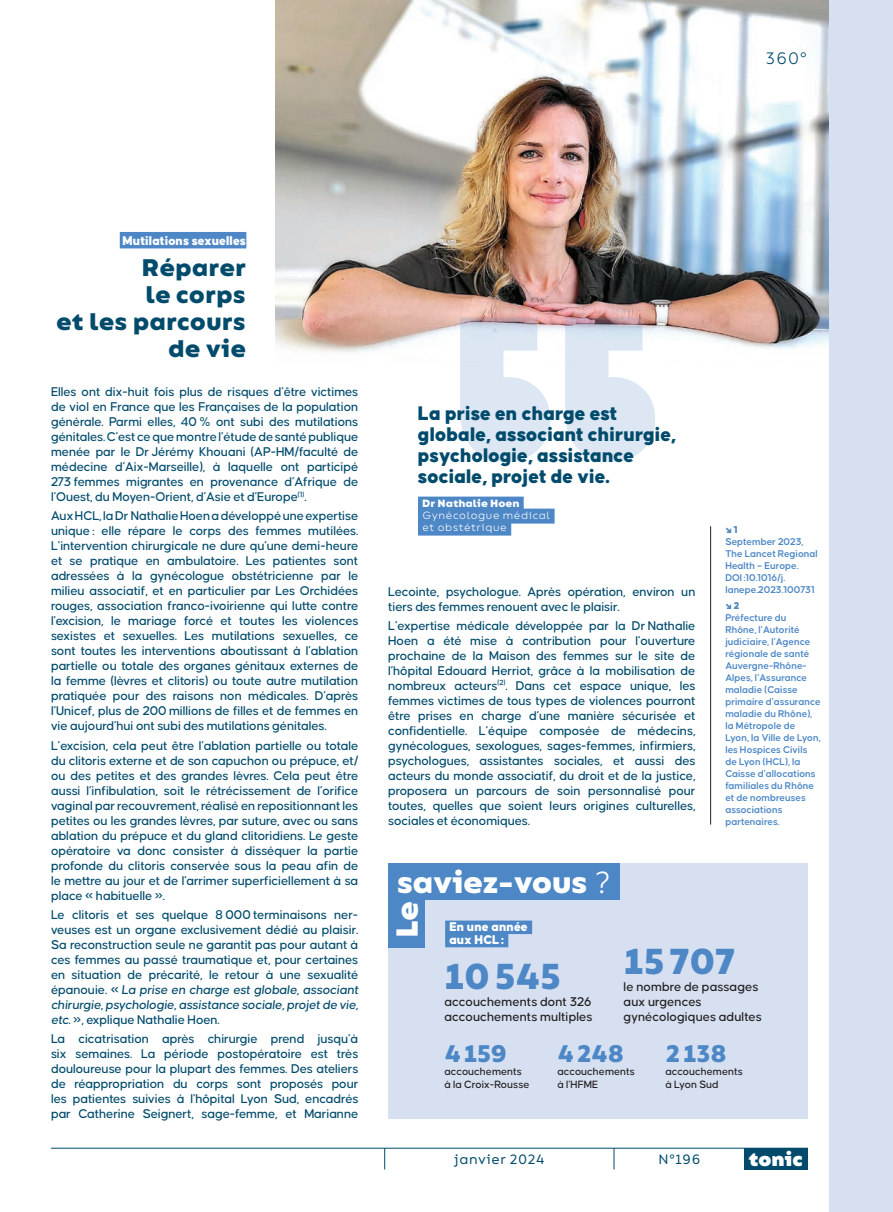
<style>
.page{position:relative;width:893px;height:1212px;background:#fff}
.page>*{position:absolute;margin:0;border:0;box-sizing:border-box;transform-origin:0 0}
.t1{font:700 36px "Bion";letter-spacing:-.005em;color:#4d87c6}
.t2{font:700 30.45px "Bion";letter-spacing:-.02em;color:#fff}
.t3{font:700 24px/27px "Bion";color:#004b6c;text-align:right}
.t4{font:700 24px "Bion";color:#4d87c6}
.t5{font:900 21px/21px "Causten";color:#004b6c}
.t6{font:800 19.2px "Bion";color:#fff}
.t7{font:16.5px "Bion";color:#004b6c}
.t8{font:500 13.5px/15px "Causten";letter-spacing:-.01em;color:#004b6c;text-align:justify}
.t9{font:500 13.5px/15px "Causten";color:#231f20}
.t10{font:900 13.5px/13.2px "Causten";color:#fff}
.t11{font:13.5px "Bion";color:#004b6c}
.t12{font:500 11.25px/12.8px "Causten";color:#231f20}
.t13{font:600 10.5px/12px "Causten";color:#4d87c6}
.t14{font:10.5px/12px "Bion";color:#fff}
.t15{font:700 10.5px "Bion";color:#fff}
.t16{font:900 10.5px "Causten";color:#4d87c6}
.s1{font-style:italic}
.s2{font-weight:400}
</style>
<div class="page">
<img style="left:276px;top:0;width:553px;height:353px">
<div style="left:388px;top:863px;width:420px;height:255px;background:#d6e0f1"></div>
<div style="left:388px;top:863px;width:232px;height:37px;background:#4d87c6"></div>
<div style="left:388px;top:887px;width:37px;height:61px;background:#4d87c6"></div>
<div style="left:445px;top:920px;width:87px;height:14px;background:#4d87c6"></div>
<div style="left:445px;top:934px;width:63px;height:13px;background:#4d87c6"></div>
<div style="left:120px;top:232px;width:126px;height:16px;background:#4d87c6"></div>
<svg style="left:460px;top:318px;width:195px;height:144px"></svg>
<div style="left:418px;top:497px;width:106px;height:15px;background:#4d87c6"></div>
<div style="left:418px;top:509px;width:137px;height:15px;background:#4d87c6"></div>
<div style="left:418px;top:521px;width:93px;height:15px;background:#4d87c6"></div>
<hr style="left:710px;top:526px;width:1px;height:298px;background:#231f20">
<hr style="left:51px;top:1148px;width:757px;height:1px;background:#004b6c">
<div style="left:744px;top:1148px;width:64px;height:21px;background:#004b6c"></div>
<svg style="left:384px;top:1148px;width:1px;height:21px"></svg>
<svg style="left:614px;top:1148px;width:1px;height:21px"></svg>
<div style="left:829px;top:0;width:64px;height:1212px;background:#d6e0f1"></div>
<p class="t7" style="left:766px;top:49px;width:44px">360°</p>
<p class="t10" style="left:122px;top:233px;width:125px">Mutilations sexuelles</p>
<h3 class="t3" style="left:56px;top:255px;width:191px">Réparer<br>le corps<br>et les parcours de vie</h3>
<p class="t8" style="left:51px;top:384px;width:309px">Elles ont dix-huit fois plus de risques d’être victimes de viol en France que les Françaises de la population générale. Parmi elles, 40 % ont subi des mutilations génitales. C’est ce que montre l’étude de santé publique menée par le Dr Jérémy Khouani (AP-HM/faculté de médecine d’Aix-Marseille), à laquelle ont participé 273 femmes migrantes en provenance d’Afrique de l’Ouest, du Moyen-Orient, d’Asie et d’Europe<sup>(1)</sup>.</p>
<p class="t8" style="left:51px;top:508px;width:309px">Aux HCL, la Dr Nathalie Hoen a développé une expertise unique : elle répare le corps des femmes mutilées.<br>L’intervention chirurgicale ne dure qu’une demi-heure et se pratique en ambulatoire. Les patientes sont adressées à la gynécologue obstétricienne par le milieu associatif, et en particulier par Les Orchidées rouges, association franco-ivoirienne qui lutte contre l'excision, le mariage forcé et toutes les violences sexistes et sexuelles. Les mutilations sexuelles, ce sont toutes les interventions aboutissant à l’ablation partielle ou totale des organes génitaux externes de la femme (lèvres et clitoris) ou toute autre mutilation pratiquée pour des raisons non médicales. D’après l’Unicef, plus de 200 millions de filles et de femmes en vie aujourd’hui ont subi des mutilations génitales.</p>
<p class="t8" style="left:51px;top:738px;width:309px">L’excision, cela peut être l’ablation partielle ou totale du clitoris externe et de son capuchon ou prépuce, et/ ou des petites et des grandes lèvres. Cela peut être aussi l’infibulation, soit le rétrécissement de l’orifice vaginal par recouvrement, réalisé en repositionnant les petites ou les grandes lèvres, par suture, avec ou sans ablation du prépuce et du gland clitoridiens. Le geste opératoire va donc consister à disséquer la partie profonde du clitoris conservée sous la peau afin de le mettre au jour et de l'arrimer superficiellement à sa place « habituelle ».</p>
<p class="t8" style="left:51px;top:907px;width:309px">Le clitoris et ses quelque 8 000 terminaisons ner&shy;veuses est un organe exclusivement dédié au plaisir.<br>Sa reconstruction seule ne garantit pas pour autant à ces femmes au passé traumatique et, pour certaines en situation de précarité, le retour à une sexualité épanouie. « <span class="s1">La prise en charge est globale, associant chirurgie, psychologie, assistance sociale, projet de vie, etc.</span> », explique Nathalie Hoen.</p>
<p class="t8" style="left:51px;top:1031px;width:309px">La cicatrisation après chirurgie prend jusqu’à six semaines. La période postopératoire est très douloureuse pour la plupart des femmes. Des ateliers de réappropriation du corps sont proposés pour les patientes suivies à l’hôpital Lyon Sud, encadrés par Catherine Seignert, sage-femme, et Marianne</p>
<h3 class="t5" style="left:418px;top:402px;width:260px">La prise en charge est globale, associant chirurgie, psychologie, assistance sociale, projet de vie.</h3>
<p class="t15" style="left:422px;top:498px;width:99px">Dr Nathalie Hoen</p>
<p class="t14" style="left:422px;top:510px;width:130px">Gynécologue médical et obstétrique</p>
<p class="t8" style="left:388px;top:584px;width:309px">Lecointe, psychologue. Après opération, environ un tiers des femmes renouent avec le plaisir.</p>
<p class="t8" style="left:388px;top:618px;width:309px">L’expertise médicale développée par la Dr Nathalie Hoen a été mise à contribution pour l’ouverture prochaine de la Maison des femmes sur le site de l’hôpital Edouard Herriot, grâce à la mobilisation de nombreux acteurs<sup>(2)</sup>. Dans cet espace unique, les femmes victimes de tous types de violences pourront être prises en charge d’une manière sécurisée et confidentielle. L’équipe composée de médecins, gynécologues, sexologues, sages-femmes, infirmiers, psychologues, assistantes sociales, et aussi des acteurs du monde associatif, du droit et de la justice, proposera un parcours de soin personnalisé pour toutes, quelles que soient leurs origines culturelles, sociales et économiques.</p>
<h2 class="t2" style="left:397px;top:864px;width:216px">saviez-vous <span class="s2">?</span></h2>
<p class="t10" style="left:449px;top:920px;width:80px">En une année aux HCL:</p>
<h2 class="t2" style="left:390px;top:938px;width:38px;rotate:-90deg">Le</h2>
<p class="t16" style="left:725px;top:524px;width:14px">↘ 1</p>
<p class="t13" style="left:725px;top:535px;width:94px">September 2023,<br>The Lancet Regional<br>Health – Europe.<br>DOI :10.1016/j. lanepe.2023.100731</p>
<p class="t16" style="left:725px;top:600px;width:16px">↘ 2</p>
<p class="t13" style="left:725px;top:612px;width:97px">Préfecture du<br>Rhône, l’Autorité judiciaire, l’Agence régionale de santé<br>Auvergne-Rhône-<br>Alpes, l’Assurance maladie (Caisse primaire d’assurance maladie du Rhône), la Métropole de<br>Lyon, la Ville de Lyon, les Hospices Civils de Lyon (HCL), la<br>Caisse d’allocations familiales du Rhône et de nombreuses associations partenaires.</p>
<h1 class="t1" style="left:445px;top:956px;width:117px">10 545</h1>
<p class="t9" style="left:444px;top:994px;width:150px">accouchements dont 326 accouchements multiples</p>
<h1 class="t1" style="left:624px;top:941px;width:113px">15 707</h1>
<p class="t9" style="left:624px;top:979px;width:140px">le nombre de passages aux urgences gynécologiques adultes</p>
<h3 class="t4" style="left:445px;top:1040px;width:64px">4 159</h3>
<h3 class="t4" style="left:558px;top:1040px;width:68px">4 248</h3>
<h3 class="t4" style="left:666px;top:1040px;width:62px">2 138</h3>
<p class="t12" style="left:444px;top:1065px;width:86px">accouchements à la Croix-Rousse</p>
<p class="t12" style="left:557px;top:1065px;width:79px">accouchements à l’HFME</p>
<p class="t12" style="left:665px;top:1065px;width:79px">accouchements à Lyon Sud</p>
<p class="t11" style="left:454px;top:1152px;width:92px">janvier 2024</p>
<p class="t11" style="left:658px;top:1152px;width:44px">N°196</p>
<h3 class="t6" style="left:748px;top:1148px;width:56px">tonic</h3>
</div>
